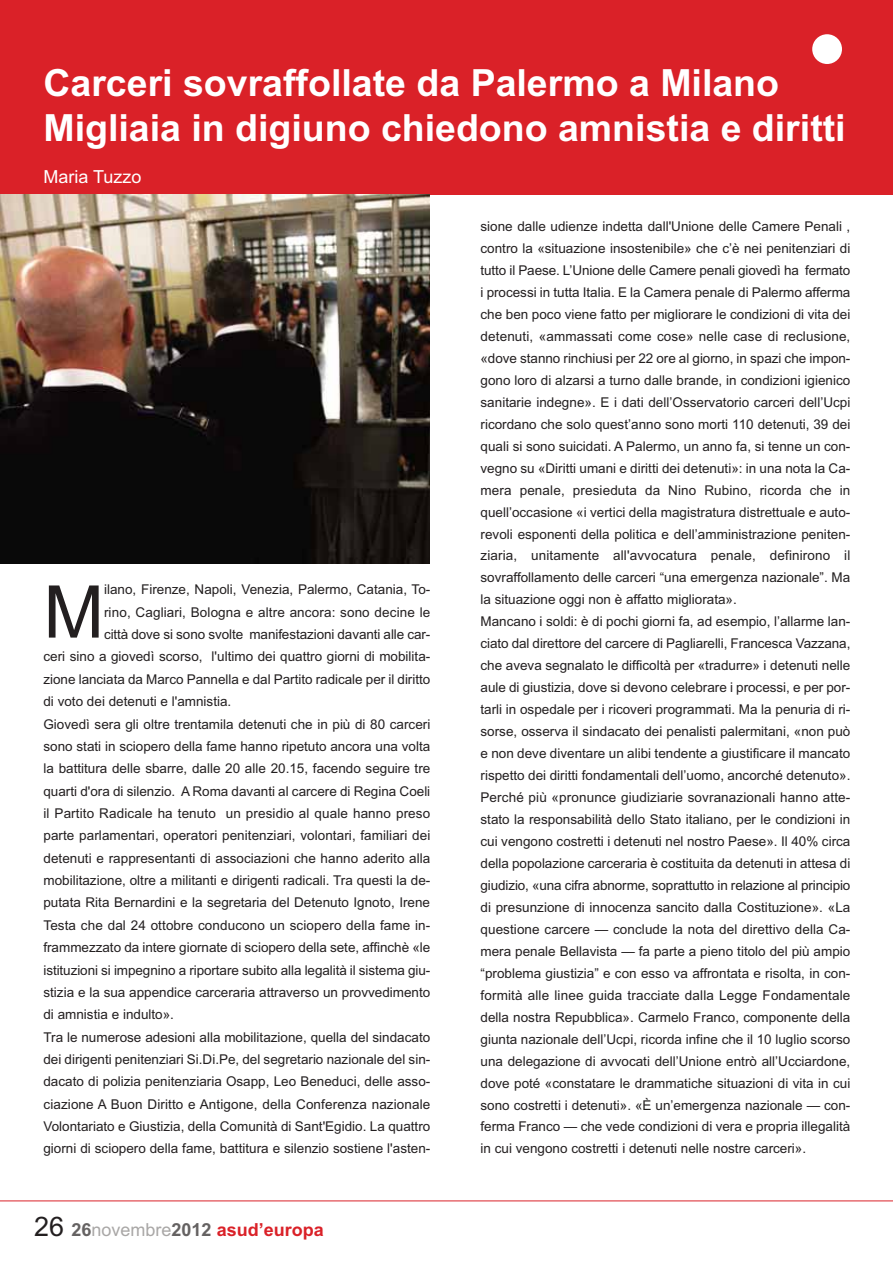
<style>
.page{position:relative;width:893px;height:1263px;background:#fff}
.page>*{position:absolute;margin:0;border:0;box-sizing:border-box;transform-origin:0 0}
.t1{font:72.75px "Arial";color:#231f20}
.t2{font:700 37.5px/45px "Arial";color:#fff}
.t3{font:700 18px "Arial";color:#da2128}
.t4{font:18px "Arial";color:#fff}
.t5{font:13.5px/21.9px "Arial";color:#231f20}
.s1{font-weight:400;font-size:27px;color:#231f20}
.s2{color:#656262}
.s3{font-weight:400;color:#a9a7a6}
</style>
<div class="page">
<div style="left:0;top:0;width:892px;height:194px;background:#da2128"></div>
<div style="left:812px;top:34px;width:30px;height:30px;background:#fff;border-radius:50%"></div>
<img style="left:0;top:195px;width:429px;height:368px">
<hr style="left:0;top:1201px;width:892px;height:1px;background:#da2128">
<h2 class="t2" style="left:43px;top:64px;width:803px">Carceri sovraffollate da Palermo a Milano<br>Migliaia in digiuno chiedono amnistia e diritti</h2>
<h3 class="t4" style="left:43px;top:171px;width:99px">Maria Tuzzo</h3>
<h1 class="t1" style="left:43px;top:586px;width:62px">M</h1>
<p class="t5" style="left:104px;top:580px;width:328px">ilano, Firenze, Napoli, Venezia, Palermo, Catania, To-</p>
<p class="t5" style="left:104px;top:602px;width:328px">rino, Cagliari, Bologna e altre ancora: sono decine le</p>
<p class="t5" style="left:104px;top:625px;width:328px">città dove si sono svolte manifestazioni davanti alle car-</p>
<p class="t5" style="left:43px;top:647px;width:388px">ceri sino a giovedì scorso, l'ultimo dei quattro giorni di mobilita-</p>
<p class="t5" style="left:43px;top:669px;width:388px">zione lanciata da Marco Pannella e dal Partito radicale per il diritto</p>
<p class="t5" style="left:43px;top:692px;width:189px">di voto dei detenuti e l'amnistia.</p>
<p class="t5" style="left:43px;top:714px;width:388px">Giovedì sera gli oltre trentamila detenuti che in più di 80 carceri</p>
<p class="t5" style="left:43px;top:737px;width:388px">sono stati in sciopero della fame hanno ripetuto ancora una volta</p>
<p class="t5" style="left:43px;top:759px;width:388px">la battitura delle sbarre, dalle 20 alle 20.15, facendo seguire tre</p>
<p class="t5" style="left:43px;top:781px;width:388px">quarti d'ora di silenzio. A Roma davanti al carcere di Regina Coeli</p>
<p class="t5" style="left:43px;top:804px;width:388px">il Partito Radicale ha tenuto un presidio al quale hanno preso</p>
<p class="t5" style="left:43px;top:826px;width:388px">parte parlamentari, operatori penitenziari, volontari, familiari dei</p>
<p class="t5" style="left:43px;top:848px;width:388px">detenuti e rappresentanti di associazioni che hanno aderito alla</p>
<p class="t5" style="left:43px;top:871px;width:388px">mobilitazione, oltre a militanti e dirigenti radicali. Tra questi la de-</p>
<p class="t5" style="left:43px;top:893px;width:388px">putata Rita Bernardini e la segretaria del Detenuto Ignoto, Irene</p>
<p class="t5" style="left:43px;top:915px;width:388px">Testa che dal 24 ottobre conducono un sciopero della fame in-</p>
<p class="t5" style="left:43px;top:938px;width:388px">frammezzato da intere giornate di sciopero della sete, affinchè «le</p>
<p class="t5" style="left:43px;top:960px;width:388px">istituzioni si impegnino a riportare subito alla legalità il sistema giu-</p>
<p class="t5" style="left:43px;top:983px;width:388px">stizia e la sua appendice carceraria attraverso un provvedimento</p>
<p class="t5" style="left:43px;top:1005px;width:132px">di amnistia e indulto».</p>
<p class="t5" style="left:43px;top:1027px;width:388px">Tra le numerose adesioni alla mobilitazione, quella del sindacato</p>
<p class="t5" style="left:43px;top:1050px;width:388px">dei dirigenti penitenziari Si.Di.Pe, del segretario nazionale del sin-</p>
<p class="t5" style="left:43px;top:1072px;width:388px">dacato di polizia penitenziaria Osapp, Leo Beneduci, delle asso-</p>
<p class="t5" style="left:43px;top:1094px;width:388px">ciazione A Buon Diritto e Antigone, della Conferenza nazionale</p>
<p class="t5" style="left:43px;top:1117px;width:388px">Volontariato e Giustizia, della Comunità di Sant'Egidio. La quattro</p>
<p class="t5" style="left:43px;top:1139px;width:388px">giorni di sciopero della fame, battitura e silenzio sostiene l'asten-</p>
<h3 class="t3" style="left:34px;top:1223px;width:291px"><span class="s1">26</span> <span class="s2">26</span><span class="s3">novembre</span><span class="s2">2012</span> asud’europa</h3>
<p class="t5" style="left:480px;top:217px;width:371px">sione dalle udienze indetta dall'Unione delle Camere Penali , contro la «situazione insostenibile» che c’è nei penitenziari di tutto il Paese. L’Unione delle Camere penali giovedì ha fermato i processi in tutta Italia. E la Camera penale di Palermo afferma che ben poco viene fatto per migliorare le condizioni di vita dei detenuti, «ammassati come cose» nelle case di reclusione, «dove stanno rinchiusi per 22 ore al giorno, in spazi che impon&shy;gono loro di alzarsi a turno dalle brande, in condizioni igienico sanitarie indegne». E i dati dell’Osservatorio carceri dell’Ucpi ricordano che solo quest’anno sono morti 110 detenuti, 39 dei quali si sono suicidati. A Palermo, un anno fa, si tenne un con&shy;vegno su «Diritti umani e diritti dei detenuti»: in una nota la Ca&shy;mera penale, presieduta da Nino Rubino, ricorda che in quell’occasione «i vertici della magistratura distrettuale e auto&shy;revoli esponenti della politica e dell’amministrazione peniten&shy;ziaria, unitamente all'avvocatura penale, definirono il sovraffollamento delle carceri “una emergenza nazionale”. Ma la situazione oggi non è affatto migliorata».<br>Mancano i soldi: è di pochi giorni fa, ad esempio, l’allarme lan&shy;ciato dal direttore del carcere di Pagliarelli, Francesca Vazzana, che aveva segnalato le difficoltà per «tradurre» i detenuti nelle aule di giustizia, dove si devono celebrare i processi, e per por&shy;tarli in ospedale per i ricoveri programmati. Ma la penuria di ri&shy;sorse, osserva il sindacato dei penalisti palermitani, «non può e non deve diventare un alibi tendente a giustificare il mancato rispetto dei diritti fondamentali dell’uomo, ancorché detenuto».<br>Perché più «pronunce giudiziarie sovranazionali hanno atte&shy;stato la responsabilità dello Stato italiano, per le condizioni in cui vengono costretti i detenuti nel nostro Paese». Il 40% circa della popolazione carceraria è costituita da detenuti in attesa di giudizio, «una cifra abnorme, soprattutto in relazione al principio di presunzione di innocenza sancito dalla Costituzione». «La questione carcere — conclude la nota del direttivo della Ca&shy;mera penale Bellavista — fa parte a pieno titolo del più ampio “problema giustizia” e con esso va affrontata e risolta, in con&shy;formità alle linee guida tracciate dalla Legge Fondamentale della nostra Repubblica». Carmelo Franco, componente della giunta nazionale dell’Ucpi, ricorda infine che il 10 luglio scorso una delegazione di avvocati dell’Unione entrò all’Ucciardone, dove poté «constatare le drammatiche situazioni di vita in cui sono costretti i detenuti». «È un’emergenza nazionale — con&shy;ferma Franco — che vede condizioni di vera e propria illegalità in cui vengono costretti i detenuti nelle nostre carceri».</p>
</div>
